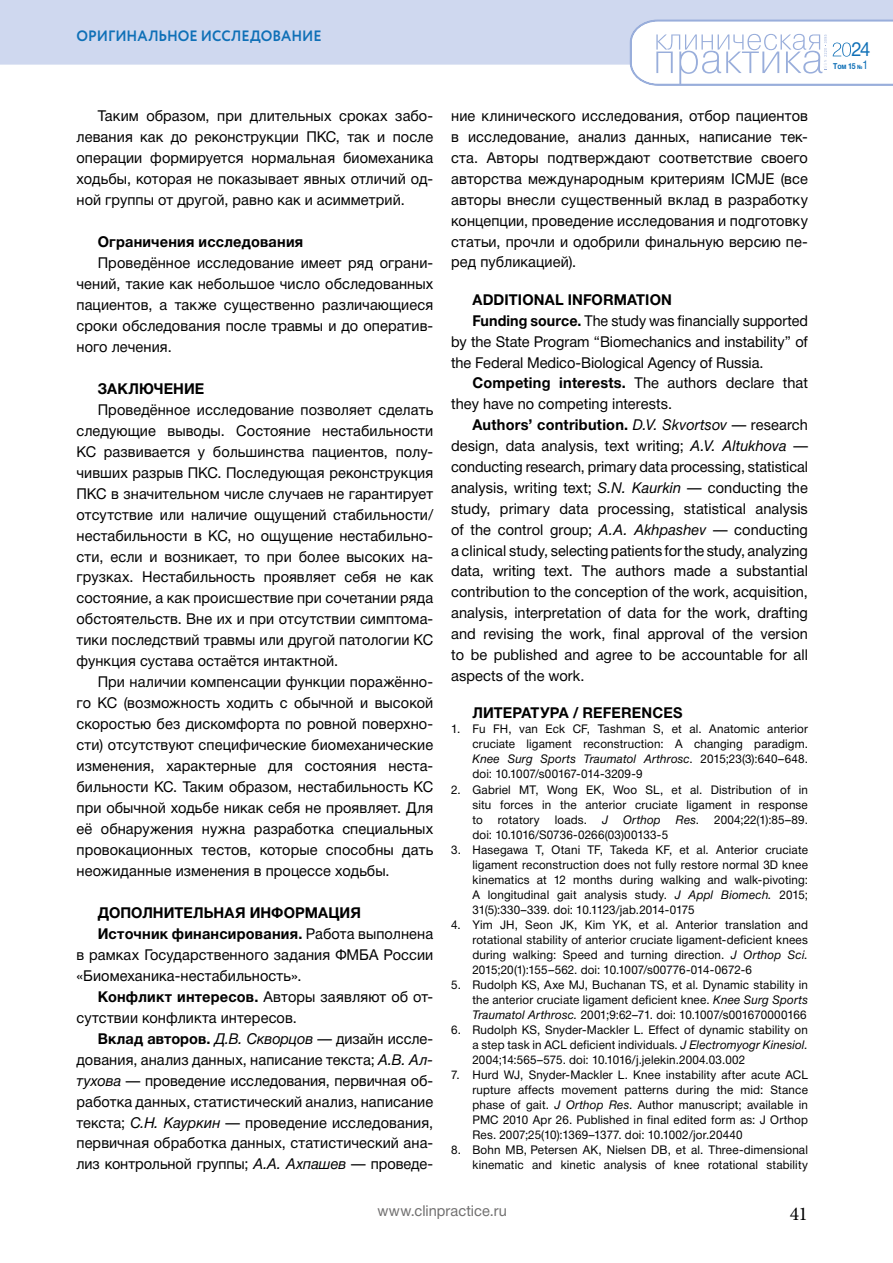
<style>
.page{position:relative;width:893px;height:1263px;background:#fff}
.page>*{position:absolute;margin:0;border:0;box-sizing:border-box;transform-origin:0 0}
.t1{font:19.5px "Helvetica Neue Cyr";color:#0f70b7;scale:.95 1}
.t2{font:19.5px "Minion Pro";color:#000}
.Body_Text{font:15px/21px "Helvetica Neue Cyr";letter-spacing:.005em;color:#000;text-align:justify}
.Body_Text-2{font:15px/20.9px "Helvetica Neue Cyr";letter-spacing:.005em;color:#000;text-align:justify;scale:.95 1}
.Header_01{font:700 15px "Helvetica Neue Cyr";letter-spacing:.01em;color:#000}
.t3{font:700 15px "Circe";letter-spacing:-.005em;color:#0f70b7;scale:.95 1}
.Header_02{font:700 15px "Helvetica Neue Cyr";letter-spacing:.015em;color:#000}
.t4{font:15px "Helvetica Neue Cyr";letter-spacing:.005em;color:#706f6f}
.t5{font:12px/15px "Helvetica Neue Cyr";letter-spacing:.01em;color:#000;text-align:justify}
.t6{font:italic 12px "Helvetica Neue Cyr";letter-spacing:.015em;color:#000}
.t7{font:700 8.25px "Helvetica Neue Cyr";color:#0f70b7;scale:.85 1}
.s1{font-weight:700}
.s2{font-style:italic}
.s3{font-style:normal}
.s4{font-size:6px}
.s5{font-weight:400;font-size:12px}
</style>
<div class="page">
<div style="left:0;top:0;width:893px;height:65px;background:#cfd8ef"></div>
<svg style="left:629px;top:19px;width:264px;height:67px"></svg>
<p class="t3" style="left:77px;top:26px;width:259px">ОРИГИНАЛЬНОЕ ИССЛЕДОВАНИЕ</p>
<p class="Body_Text" style="left:77px;top:106px;width:358px;text-indent:21px">Таким образом, при длительных сроках забо&shy;левания как до реконструкции ПКС, так и после операции формируется нормальная биомеханика ходьбы, которая не показывает явных отличий од&shy;ной группы от другой, равно как и асимметрий.</p>
<h4 class="Header_02" style="left:98px;top:233px;width:207px">Ограничения исследования</h4>
<p class="Body_Text" style="left:77px;top:252px;width:358px;text-indent:21px">Проведённое исследование имеет ряд ограни&shy;чений, такие как небольшое число обследованных пациентов, а также существенно различающиеся сроки обследования после травмы и до оператив&shy;ного лечения.</p>
<h3 class="Header_01" style="left:98px;top:380px;width:108px">ЗАКЛЮЧЕНИЕ</h3>
<p class="Body_Text" style="left:77px;top:399px;width:358px;text-indent:21px">Проведённое исследование позволяет сделать следующие выводы. Состояние нестабильности КС развивается у большинства пациентов, полу&shy;чивших разрыв ПКС. Последующая реконструкция ПКС в значительном числе случаев не гарантирует отсутствие или наличие ощущений стабильности/ нестабильности в КС, но ощущение нестабильно&shy;сти, если и возникает, то при более высоких на&shy;грузках. Нестабильность проявляет себя не как состояние, а как происшествие при сочетании ряда обстоятельств. Вне их и при отсутствии симптома&shy;тики последствий травмы или другой патологии КС функция сустава остаётся интактной.</p>
<p class="Body_Text" style="left:77px;top:672px;width:358px;text-indent:21px">При наличии компенсации функции поражённо&shy;го КС (возможность ходить с обычной и высокой скоростью без дискомфорта по ровной поверхно&shy;сти) отсутствуют специфические биомеханические изменения, характерные для состояния неста&shy;бильности КС. Таким образом, нестабильность КС при обычной ходьбе никак себя не проявляет. Для её обнаружения нужна разработка специальных провокационных тестов, которые способны дать неожиданные изменения в процессе ходьбы.</p>
<h3 class="Header_01" style="left:98px;top:904px;width:265px">ДОПОЛНИТЕЛЬНАЯ ИНФОРМАЦИЯ</h3>
<p class="Body_Text" style="left:77px;top:923px;width:358px;text-indent:21px"><span class="s1">Источник финансирования.</span> Работа выполнена в рамках Государственного задания ФМБА России «Биомеханика-нестабильность».</p>
<p class="Body_Text" style="left:77px;top:986px;width:358px;text-indent:21px"><span class="s1">Конфликт интересов.</span> Авторы заявляют об от&shy;сутствии конфликта интересов.</p>
<p class="Body_Text" style="left:77px;top:1028px;width:358px;text-indent:21px"><span class="s1">Вклад авторов.</span> <span class="s2">Д.В. Скворцов</span> — дизайн иссле&shy;дования, анализ данных, написание текста; <span class="s2">А.В. Ал&shy;тухова</span> — проведение исследования, первичная об&shy;работка данных, статистический анализ, написание текста; <span class="s2">С.Н. Кауркин</span> — проведение исследования, первичная обработка данных, статистический ана&shy;лиз контрольной группы; <span class="s2">А.А. Ахпашев</span> — проведе-</p>
<p class="Body_Text" style="left:451px;top:106px;width:358px">ние клинического исследования, отбор пациентов в исследование, анализ данных, написание тек&shy;ста. Авторы подтверждают соответствие своего авторства международным критериям ICMJE (все авторы внесли существенный вклад в разработку концепции, проведение исследования и подготовку статьи, прочли и одобрили финальную версию пе&shy;ред публикацией).</p>
<h3 class="Header_01" style="left:472px;top:291px;width:201px">ADDITIONAL INFORMATION</h3>
<p class="Body_Text-2" style="left:451px;top:310px;width:377px;text-indent:21px"><span class="s1">Funding source.</span> The study was financially supported by the State Program “Biomechanics and instability” of the Federal Medico-Biological Agency of Russia.</p>
<p class="Body_Text" style="left:451px;top:373px;width:358px;text-indent:21px"><span class="s1">Competing interests.</span> The authors declare that they have no competing interests.</p>
<p class="Body_Text" style="left:451px;top:415px;width:358px;text-indent:21px"><span class="s1">Authors’ contribution.</span> <span class="s2">D.V. Skvortsov</span> — research design, data analysis, text writing; <span class="s2">A.V. Altukhova</span> — conducting research, primary data processing, statistical analysis, writing text; <span class="s2">S.N. Kaurkin</span> — conducting the study, primary data processing, statistical analysis of the control group; <span class="s2">A.A. Akhpashev</span> — conducting a clinical study, selecting patients for the study, analyzing data, writing text. The authors made a substantial contribution to the conception of the work, acquisition, analysis, interpretation of data for the work, drafting and revising the work, final approval of the version to be published and agree to be accountable for all aspects of the work.</p>
<h3 class="Header_01" style="left:472px;top:705px;width:211px">ЛИТЕРАТУРА / REFERENCES</h3>
<p class="t5" style="left:472px;top:722px;width:337px;text-indent:-21px">1. Fu FH, van Eck CF, Tashman S, et al. Anatomic anterior cruciate ligament reconstruction: A changing paradigm.<br><span class="s2">Knee Surg Sports Traumatol Arthrosc</span>. 2015;23(3):640–648. doi: 10.1007/s00167-014-3209-9</p>
<p class="t5" style="left:472px;top:782px;width:337px;text-indent:-21px">2. Gabriel MT, Wong EK, Woo SL, et al. Distribution of in situ forces in the anterior cruciate ligament in response to</p>
<p class="t5" style="left:498px;top:812px;width:43px">rotatory</p>
<p class="t5" style="left:555px;top:812px;width:34px">loads.</p>
<p class="t6" style="left:602px;top:813px;width:8px">J</p>
<p class="t6" style="left:623px;top:813px;width:39px">Orthop</p>
<p class="t6" style="left:676px;top:813px;width:25px">Res<span class="s3">.</span></p>
<p class="t5" style="left:714px;top:812px;width:95px">2004;22(1):85–89.</p>
<p class="t5" style="left:472px;top:827px;width:197px">doi: 10.1016/S0736-0266(03)00133-5</p>
<p class="t5" style="left:472px;top:842px;width:337px;text-indent:-21px">3. Hasegawa T, Otani TF, Takeda KF, et al. Anterior cruciate ligament reconstruction does not fully restore normal 3D knee kinematics at 12 months during walking and walk-pivoting:<br>A longitudinal gait analysis study. <span class="s2">J Appl Biomech.</span> 2015; 31(5):330–339. doi: 10.1123/jab.2014-0175</p>
<p class="t5" style="left:472px;top:917px;width:337px;text-indent:-21px">4. Yim JH, Seon JK, Kim YK, et al. Anterior translation and rotational stability of anterior cruciate ligament-deficient knees during walking: Speed and turning direction. <span class="s2">J Orthop Sci.<br></span>2015;20(1):155–562. doi: 10.1007/s00776-014-0672-6</p>
<p class="t5" style="left:472px;top:977px;width:337px;text-indent:-21px">5. Rudolph KS, Axe MJ, Buchanan TS, et al. Dynamic stability in the anterior cruciate ligament deficient knee. <span class="s2">Knee Surg Sports Traumatol Arthrosc.</span> 2001;9:62–71. doi: 10.1007/s001670000166</p>
<p class="t5" style="left:472px;top:1022px;width:337px;text-indent:-21px">6. Rudolph KS, Snyder-Mackler L. Effect of dynamic stability on a step task in ACL deficient individuals. <span class="s2">J Electromyogr Kinesiol.<br></span>2004;14:565–575. doi: 10.1016/j.jelekin.2004.03.002</p>
<p class="t5" style="left:472px;top:1067px;width:337px;text-indent:-21px">7. Hurd WJ, Snyder-Mackler L. Knee instability after acute ACL rupture affects movement patterns during the mid: Stance phase of gait. <span class="s2">J Orthop Res</span>. Author manuscript; available in PMC 2010 Apr 26. Published in final edited form as: J Orthop Res. 2007;25(10):1369–1377. doi: 10.1002/jor.20440</p>
<p class="t5" style="left:451px;top:1143px;width:358px;text-align:right">8. Bohn MB, Petersen AK, Nielsen DB, et al. Three-dimensional kinematic and kinetic analysis of knee rotational stability</p>
<p class="t4" style="left:377px;top:1203px;width:131px">www.clinpractice.ru</p>
<h1 class="t2" style="left:790px;top:1200px;width:20px">41</h1>
<h1 class="t1" style="left:851px;top:39px;width:22px">24</h1>
<p class="t7" style="left:833px;top:61px;width:43px">Том 15 <span class="s4">№</span><span class="s5">1</span></p>
</div>
